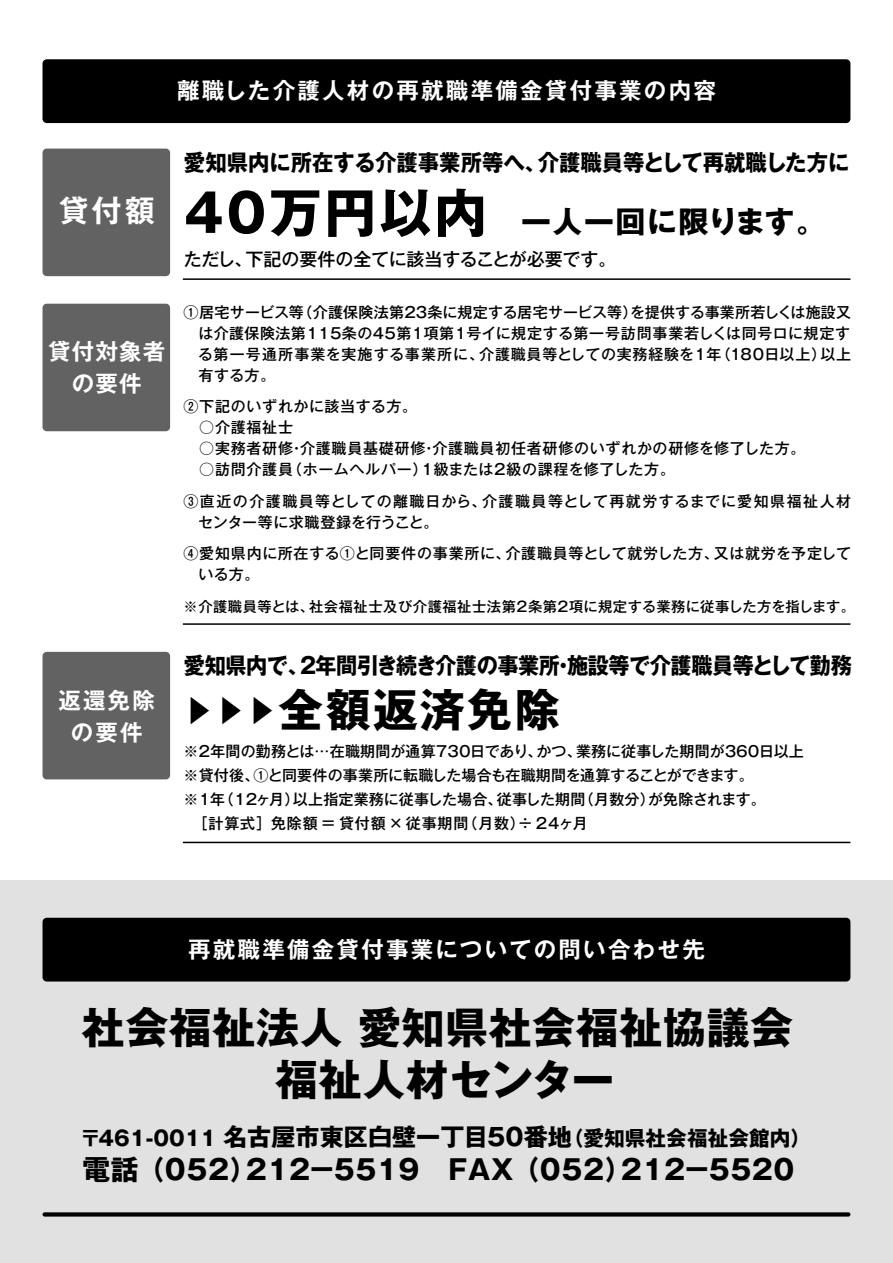
<style>
.page{position:relative;width:893px;height:1263px;background:#fff}
.page>*{position:absolute;margin:0;border:0;box-sizing:border-box;transform-origin:0 0}
.t1{font:700 45px "Gothic MB101 Pr 6 N";letter-spacing:.05em;color:#000}
.t2{font:700 43.2px/52.5px "Gothic MB101 Pr 6 N";letter-spacing:.01em;color:#000;text-align:center}
.t3{font:700 30px "Gothic MB101 Pr 6 N";letter-spacing:.05em;color:#000}
.t4{font:700 30px "Gothic MB101 Pr 6 N De";color:#fff}
.t5{font:700 27.6px "Gothic MB101 Pr 6 N";letter-spacing:-.215em;color:#000}
.t6{font:700 22.5px/31.5px "Gothic MB101 Pr 6 N De";letter-spacing:.1em;color:#fff;text-align:center}
.t7{font:700 22.5px "Gothic MB101 Pr 6 N";letter-spacing:-.02em;color:#000;scale:.94 1}
.t8{font:700 22.5px "Gothic MB101 Pr 6 N";color:#000;scale:.95 1}
.t9{font:700 22.5px/31.5px "Gothic MB101 Pr 6 N De";letter-spacing:.05em;color:#fff;text-align:center}
.t10{font:700 20.7px "Gothic MB101 Pr 6 N";color:#000}
.t11{font:500 18px "Gothic MB101 Pr 6 N";letter-spacing:-.01em;color:#000}
.t12{font:500 15px/21px "Gothic MB101 Pr 6 N";letter-spacing:.035em;color:#000}
.t13{font:500 15px/24px "Gothic MB101 Pr 6 N";letter-spacing:.005em;color:#000}
.t14{font:500 15px/21px "Gothic MB101 Pr 6 N";letter-spacing:.075em;color:#000}
.t15{font:500 14.25px "Gothic MB101 Pr 6 N";letter-spacing:.04em;color:#000}
.s1{font-size:52.5px}
.s2{font-size:30px}
.s3{font-size:24.15px}
</style>
<div class="page">
<div style="left:0;top:880px;width:893px;height:383px;background:#e1e1e1"></div>
<div style="left:43px;top:59px;width:807px;height:64px;background:#000;border-radius:4px"></div>
<hr style="left:183px;top:278px;width:667px;height:2px;background:#000">
<hr style="left:183px;top:842px;width:667px;height:1px;background:#000">
<hr style="left:183px;top:623px;width:667px;height:2px;background:#000">
<div style="left:43px;top:918px;width:807px;height:63px;background:#000;border-radius:4px"></div>
<svg style="left:43px;top:1212px;width:807px;height:4px;background:#121212"></svg>
<div style="left:43px;top:149px;width:127px;height:127px;background:#626262;border-radius:4px"></div>
<div style="left:43px;top:304px;width:127px;height:127px;background:#626262;border-radius:4px"></div>
<div style="left:43px;top:652px;width:127px;height:127px;background:#626262;border-radius:4px"></div>
<h3 class="t6" style="left:177px;top:74px;width:540px">離職した介護人材の再就職準備金貸付事業の内容</h3>
<h3 class="t4" style="left:59px;top:186px;width:97px">貸付額</h3>
<h3 class="t9" style="left:48px;top:335px;width:119px">貸付対象者の要件</h3>
<h3 class="t6" style="left:58px;top:684px;width:98px">返還免除の要件</h3>
<h3 class="t8" style="left:184px;top:143px;width:702px">愛知県内に所在する介護事業所等へ、介護職員等として再就職した方に</h3>
<h3 class="t3" style="left:184px;top:197px;width:644px"><span class="s1">4０万円以内</span>　一人一回に限ります。</h3>
<p class="t11" style="left:184px;top:244px;width:434px">ただし、下記の要件の全てに該当することが必要です。</p>
<p class="t12" style="left:198px;top:301px;width:655px;text-align:justify;text-indent:-15px">①居宅サービス等（介護保険法第23条に規定する居宅サービス等）を提供する事業所若しくは施設又は介護保険法第115条の45第1項第1号イに規定する第一号訪問事業若しくは同号ロに規定する第一号通所事業を実施する事業所に、介護職員等としての実務経験を1年（180日以上）以上有する方。</p>
<p class="t12" style="left:184px;top:395px;width:623px">②下記のいずれかに該当する方。<br>　○介護福祉士<br>　○実務者研修・介護職員基礎研修・介護職員初任者研修のいずれかの研修を修了した方。　○訪問介護員（ホームヘルパー）1級または2級の課程を修了した方。</p>
<p class="t14" style="left:198px;top:490px;width:654px;text-indent:-15px">③直近の介護職員等としての離職日から、介護職員等として再就労するまでに愛知県福祉人材センター等に求職登録を行うこと。</p>
<p class="t12" style="left:199px;top:542px;width:654px;text-indent:-15px">④愛知県内に所在する①と同要件の事業所に、介護職員等として就労した方、又は就労を予定している方。</p>
<p class="t15" style="left:184px;top:594px;width:673px">※介護職員等とは、社会福祉士及び介護福祉士法第2条第2項に規定する業務に従事した方を指します。</p>
<h3 class="t7" style="left:184px;top:647px;width:712px">愛知県内で、２年間引き続き介護の事業所・施設等で介護職員等として勤務</h3>
<h1 class="t1" style="left:184px;top:672px;width:377px"><span class="s2">▶▶▶</span>全額返済免除</h1>
<p class="t13" style="left:184px;top:739px;width:622px">※２年間の勤務とは…在職期間が通算７3０日であり、かつ、業務に従事した期間が３６０日以上※貸付後、①と同要件の事業所に転職した場合も在職期間を通算することができます。<br>※1年（12ヶ月）以上指定業務に従事した場合、従事した期間（月数分）が免除されます。<br>　［計算式］免除額＝貸付額 × 従事期間（月数）÷ 24ヶ月</p>
<h3 class="t6" style="left:188px;top:932px;width:518px">再就職準備金貸付事業についての問い合わせ先</h3>
<h2 class="t2" style="left:82px;top:1000px;width:713px">社会福祉法人 愛知県社会福祉協議会福祉人材センター</h2>
<h3 class="t10" style="left:80px;top:1120px;width:732px">〒461-0011 <span class="s3">名古屋市東区白壁一丁目５０番地</span>（愛知県社会福祉会館内）</h3>
<h3 class="t5" style="left:83px;top:1146px;width:713px">電話 （０５２）２１２－５５１9　ＦＡＸ （０５２）２１２－５５20</h3>
</div>
